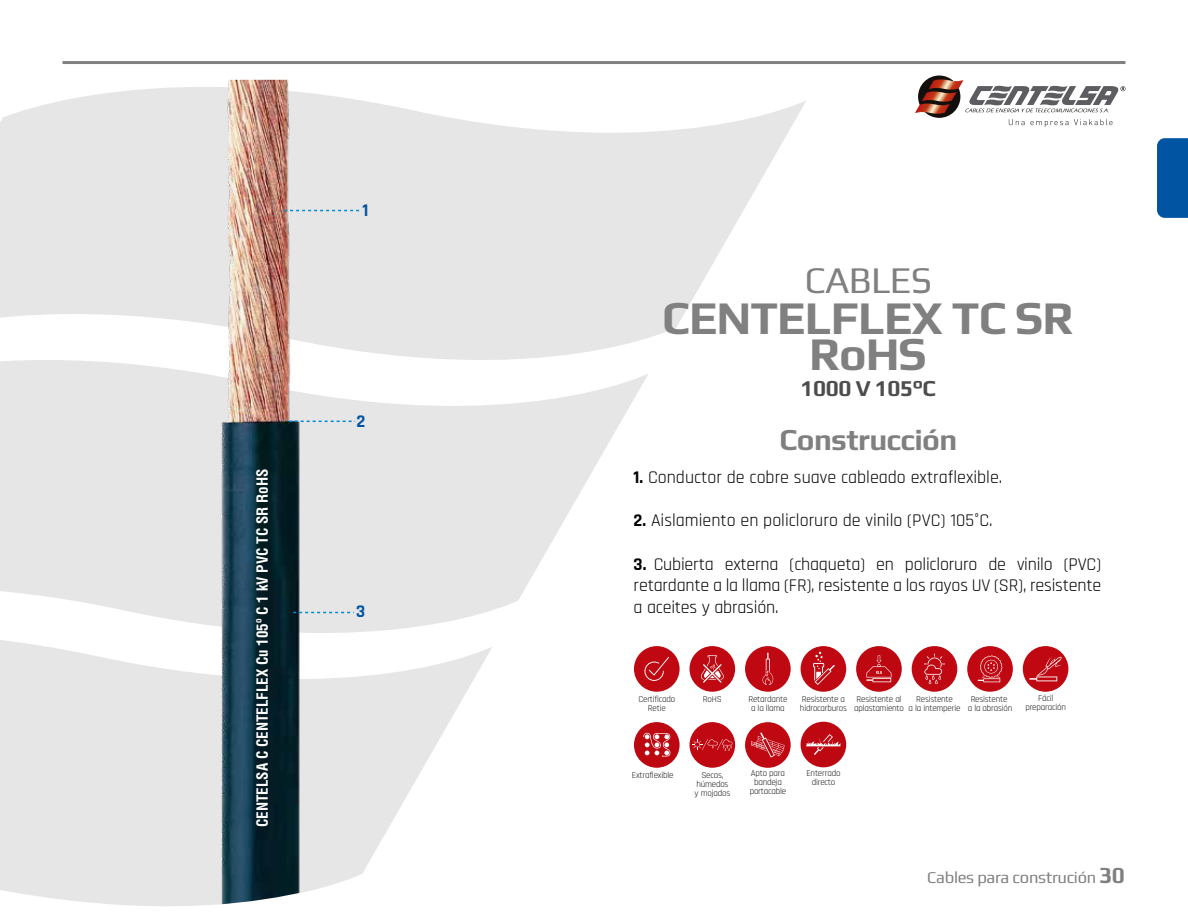
<style>
.page{position:relative;width:1188px;height:918px;background:#fff}
.page>*{position:absolute;margin:0;border:0;box-sizing:border-box;transform-origin:0 0}
.t1{font:700 46.5px/36px "Play";letter-spacing:-.02em;color:#808080;text-align:center}
.t2{font:37.5px "Play";letter-spacing:-.02em;color:#808080}
.t3{font:700 30px "Play";letter-spacing:-.02em;color:#808080}
.t4{font:700 22.5px "Play";letter-spacing:-.02em;color:#4d4d4d}
.t5{font:18px/21.6px "Rajdhani";color:#000;text-align:justify}
.t6{font:700 18px "Rajdhani";color:#0054a2}
.t7{font:16.5px "Play";letter-spacing:-.02em;color:#808080}
.t8{font:700 condensed 15px "Helvetica LT Std";color:#fff}
.t9{font:9px/9px "Rajdhani";letter-spacing:-.02em;color:#171717;text-align:center}
.s1{font-weight:700}
.s2{font-weight:700;font-size:22.5px}
</style>
<div class="page">
<div style="left:918px;top:76px;width:42px;height:42px;background:#130f0c;border-radius:50%"></div>
<svg style="left:915px;top:79px;width:211px;height:48px"></svg>
<hr style="left:63px;top:61px;width:1063px;height:3px;background:#808080">
<svg style="left:0;top:87px;width:806px;height:273px;fill:#e6e6e6"></svg>
<svg style="left:0;top:360px;width:648px;height:273px;fill:#e6e6e6"></svg>
<svg style="left:0;top:640px;width:492px;height:266px;fill:#e6e6e6"></svg>
<img style="left:209px;top:80px;width:99px;height:825px">
<div style="left:1157px;top:138px;width:31px;height:80px;background:#0054a2"></div>
<svg style="left:284px;top:210px;width:76px;height:1px"></svg>
<svg style="left:289px;top:421px;width:66px;height:1px"></svg>
<svg style="left:293px;top:612px;width:61px;height:1px"></svg>
<div style="left:745px;top:646px;width:46px;height:46px;background:#bf0811;border-radius:50%"></div>
<svg style="left:762px;top:653px;width:11px;height:32px"></svg>
<div style="left:912px;top:646px;width:45px;height:46px;background:#bf0811;border-radius:50%"></div>
<svg style="left:924px;top:654px;width:21px;height:30px"></svg>
<div style="left:690px;top:646px;width:45px;height:46px;background:#bf0811;border-radius:50%"></div>
<svg style="left:701px;top:655px;width:23px;height:28px"></svg>
<div style="left:634px;top:646px;width:46px;height:46px;background:#bf0811;border-radius:50%"></div>
<svg style="left:644px;top:657px;width:25px;height:24px"></svg>
<div style="left:801px;top:646px;width:45px;height:46px;background:#bf0811;border-radius:50%"></div>
<svg style="left:813px;top:652px;width:22px;height:33px"></svg>
<div style="left:967px;top:646px;width:46px;height:46px;background:#bf0811;border-radius:50%"></div>
<svg style="left:978px;top:656px;width:24px;height:26px"></svg>
<div style="left:856px;top:646px;width:46px;height:46px;background:#be0811;border-radius:50%"></div>
<svg style="left:866px;top:656px;width:25px;height:26px"></svg>
<div style="left:745px;top:722px;width:46px;height:46px;background:#bf0811;border-radius:50%"></div>
<svg style="left:751px;top:732px;width:34px;height:26px"></svg>
<div style="left:1023px;top:646px;width:45px;height:46px;background:#bf0811;border-radius:50%"></div>
<svg style="left:1029px;top:656px;width:33px;height:25px"></svg>
<div style="left:690px;top:722px;width:45px;height:46px;background:#bf0811;border-radius:50%"></div>
<svg style="left:692px;top:739px;width:40px;height:12px"></svg>
<div style="left:634px;top:722px;width:46px;height:46px;background:#be0811;border-radius:50%"></div>
<svg style="left:643px;top:733px;width:27px;height:24px"></svg>
<div style="left:801px;top:722px;width:45px;height:45px;background:#be0811;border-radius:50%"></div>
<svg style="left:806px;top:734px;width:35px;height:21px"></svg>
<h3 class="t8" style="left:253px;top:827px;width:360px;rotate:-90deg">CENTELSA C CENTELFLEX Cu 105º C 1 kV PVC TC SR RoHS</h3>
<h3 class="t6" style="left:362px;top:199px;width:8px">1</h3>
<h3 class="t6" style="left:356px;top:410px;width:10px">2</h3>
<h3 class="t6" style="left:356px;top:600px;width:11px">3</h3>
<h2 class="t2" style="left:805px;top:254px;width:129px">CABLES</h2>
<h1 class="t1" style="left:662px;top:297px;width:413px">CENTELFLEX TC SR<br>RoHS</h1>
<h3 class="t4" style="left:801px;top:372px;width:137px">1000 V 105°C</h3>
<h3 class="t3" style="left:780px;top:419px;width:179px">Construcción</h3>
<h3 class="t5" style="left:634px;top:467px;width:370px"><span class="s1">1.</span> Conductor de cobre suave cableado extraflexible.</h3>
<h3 class="t5" style="left:634px;top:510px;width:360px"><span class="s1">2.</span> Aislamiento en policloruro de vinilo (PVC) 105°C.</h3>
<h3 class="t5" style="left:634px;top:554px;width:469px"><span class="s1">3.</span> Cubierta externa (chaqueta) en policloruro de vinilo (PVC) retardante a la llama (FR), resistente a los rayos UV (SR), resistente a aceites y abrasión.</h3>
<p class="t9" style="left:638px;top:695px;width:38px">Certificado<br>Retie</p>
<p class="t9" style="left:968px;top:695px;width:46px">Resistente<br>a la abrasión</p>
<p class="t9" style="left:1025px;top:694px;width:42px">Fácil preparación</p>
<p class="t9" style="left:703px;top:695px;width:20px">RoHS</p>
<p class="t9" style="left:748px;top:695px;width:41px;text-align:left">Retardante a la llama</p>
<p class="t9" style="left:854px;top:695px;width:51px;text-align:left">Resistente al aplastamiento</p>
<p class="t9" style="left:800px;top:695px;width:49px;text-align:left">Resistente a hidrocarburos</p>
<p class="t9" style="left:909px;top:695px;width:53px">Resistente<br>a la intemperie</p>
<p class="t9" style="left:632px;top:771px;width:43px">Extraflexible</p>
<p class="t9" style="left:695px;top:771px;width:37px">Secos, húmedos y mojados</p>
<p class="t9" style="left:750px;top:769px;width:38px">Apto para bandeja portacable</p>
<p class="t9" style="left:807px;top:769px;width:36px">Enterrado directo</p>
<h3 class="t7" style="left:927px;top:866px;width:199px">Cables para construción <span class="s2">30</span></h3>
</div>
